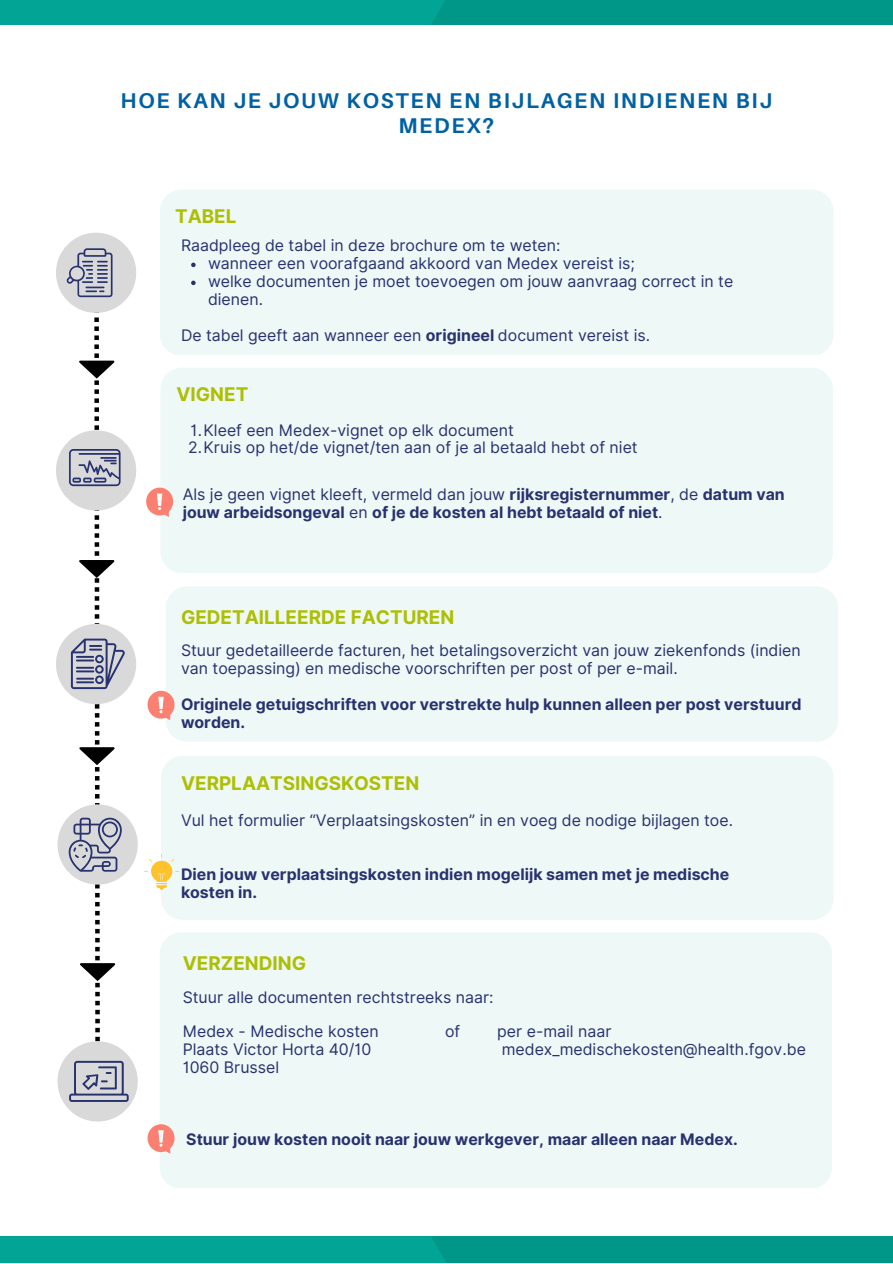
<style>
.page{position:relative;width:893px;height:1264px;background:#fff}
.page>*{position:absolute;margin:0;border:0;box-sizing:border-box;transform-origin:0 0}
.t1{font:700 21.3px/24.8px "Aileron";letter-spacing:.08em;color:#0061a2;text-align:center}
.t2{font:700 18.9px "Inter";color:#adbf03}
.t3{font:15.9px/18px "Inter";color:#28326e}
.t4{font:700 15.9px/18px "Inter";color:#28326e}
.s1{font-weight:700}
.s2{font-weight:400}
</style>
<div class="page">
<div style="left:0;top:0;width:892px;height:25px;background:#009688"></div>
<div style="left:0;top:0;width:534px;height:25px;background:linear-gradient(to right,#01a898,#009b8d)"></div>
<div style="left:0;top:1236px;width:892px;height:26px;background:#009688"></div>
<div style="left:0;top:1236px;width:534px;height:26px;background:linear-gradient(to right,#01a898,#009b8d)"></div>
<div style="left:160px;top:190px;width:673px;height:165px;background:#eef8f7;border-radius:22px"></div>
<div style="left:56px;top:233px;width:80px;height:80px;background:#d9d9d9;border-radius:50%"></div>
<div style="left:160px;top:367px;width:672px;height:205px;background:#eef8f7;border-radius:22px"></div>
<div style="left:166px;top:586px;width:672px;height:155px;background:#eef8f7;border-radius:22px"></div>
<svg style="left:147px;top:690px;width:28px;height:30px"></svg>
<div style="left:56px;top:430px;width:80px;height:80px;background:#d9d9d9;border-radius:50%"></div>
<div style="left:56px;top:624px;width:80px;height:80px;background:#d9d9d9;border-radius:50%"></div>
<div style="left:161px;top:756px;width:672px;height:163px;background:#eef8f7;border-radius:22px"></div>
<svg style="left:144px;top:854px;width:35px;height:36px"></svg>
<div style="left:57px;top:804px;width:81px;height:80px;background:#d9d9d9;border-radius:50%"></div>
<div style="left:160px;top:932px;width:672px;height:256px;background:#eef8f7;border-radius:22px"></div>
<svg style="left:147px;top:1124px;width:28px;height:29px"></svg>
<div style="left:57px;top:1041px;width:81px;height:80px;background:#d9d9d9;border-radius:50%"></div>
<svg style="left:69px;top:1060px;width:60px;height:41px"></svg>
<svg style="left:146px;top:487px;width:28px;height:30px"></svg>
<svg style="left:191px;top:263px;width:5px;height:4px"></svg>
<svg style="left:191px;top:280px;width:5px;height:5px"></svg>
<svg style="left:67px;top:248px;width:58px;height:793px"></svg>
<h1 class="t1" style="left:121px;top:88px;width:653px">HOE KAN JE JOUW KOSTEN EN BIJLAGEN INDIENEN BIJ<br>MEDEX?</h1>
<p class="t2" style="left:175px;top:205px;width:63px">TABEL</p>
<p class="t3" style="left:181px;top:236px;width:381px">Raadpleeg de tabel in deze brochure om te weten:</p>
<p class="t3" style="left:208px;top:254px;width:526px">wanneer een voorafgaand akkoord van Medex vereist is;<br>welke documenten je moet toevoegen om jouw aanvraag correct in te dienen.</p>
<p class="t3" style="left:181px;top:326px;width:470px">De tabel geeft aan wanneer een <span class="s1">origineel</span> document vereist is.</p>
<p class="t2" style="left:176px;top:383px;width:73px">VIGNET</p>
<p class="t3" style="left:188px;top:421px;width:451px">1.Kleef een Medex-vignet op elk document<br>2.Kruis op het/de vignet/ten aan of je al betaald hebt of niet</p>
<p class="t4" style="left:183px;top:485px;width:603px"><span class="s2">Als je geen vignet kleeft, vermeld dan jouw</span> rijksregisternummer<span class="s2">, de</span> datum van jouw arbeidsongeval <span class="s2">en</span> of je de kosten al hebt betaald of niet<span class="s2">.</span></p>
<p class="t2" style="left:181px;top:605px;width:275px">GEDETAILLEERDE FACTUREN</p>
<p class="t3" style="left:181px;top:641px;width:621px">Stuur gedetailleerde facturen, het betalingsoverzicht van jouw ziekenfonds (indien van toepassing) en medische voorschriften per post of per e-mail.</p>
<p class="t4" style="left:181px;top:695px;width:622px">Originele getuigschriften voor verstrekte hulp kunnen alleen per post verstuurd worden.</p>
<p class="t2" style="left:181px;top:771px;width:240px">VERPLAATSINGSKOSTEN</p>
<p class="t3" style="left:181px;top:810px;width:553px">Vul het formulier “Verplaatsingskosten” in en voeg de nodige bijlagen toe.</p>
<p class="t4" style="left:181px;top:864px;width:550px">Dien jouw verplaatsingskosten indien mogelijk samen met je medische kosten in.</p>
<p class="t2" style="left:183px;top:951px;width:125px">VERZENDING</p>
<p class="t3" style="left:183px;top:987px;width:312px">Stuur alle documenten rechtstreeks naar:</p>
<p class="t3" style="left:183px;top:1022px;width:197px">Medex - Medische kosten<br>Plaats Victor Horta 40/10<br>1060 Brussel</p>
<p class="t3" style="left:445px;top:1022px;width:17px">of</p>
<p class="t3" style="left:497px;top:1022px;width:310px">per e-mail naar medex_medischekosten@health.fgov.be</p>
<p class="t4" style="left:186px;top:1129px;width:553px">Stuur jouw kosten nooit naar jouw werkgever, maar alleen naar Medex.</p>
</div>
